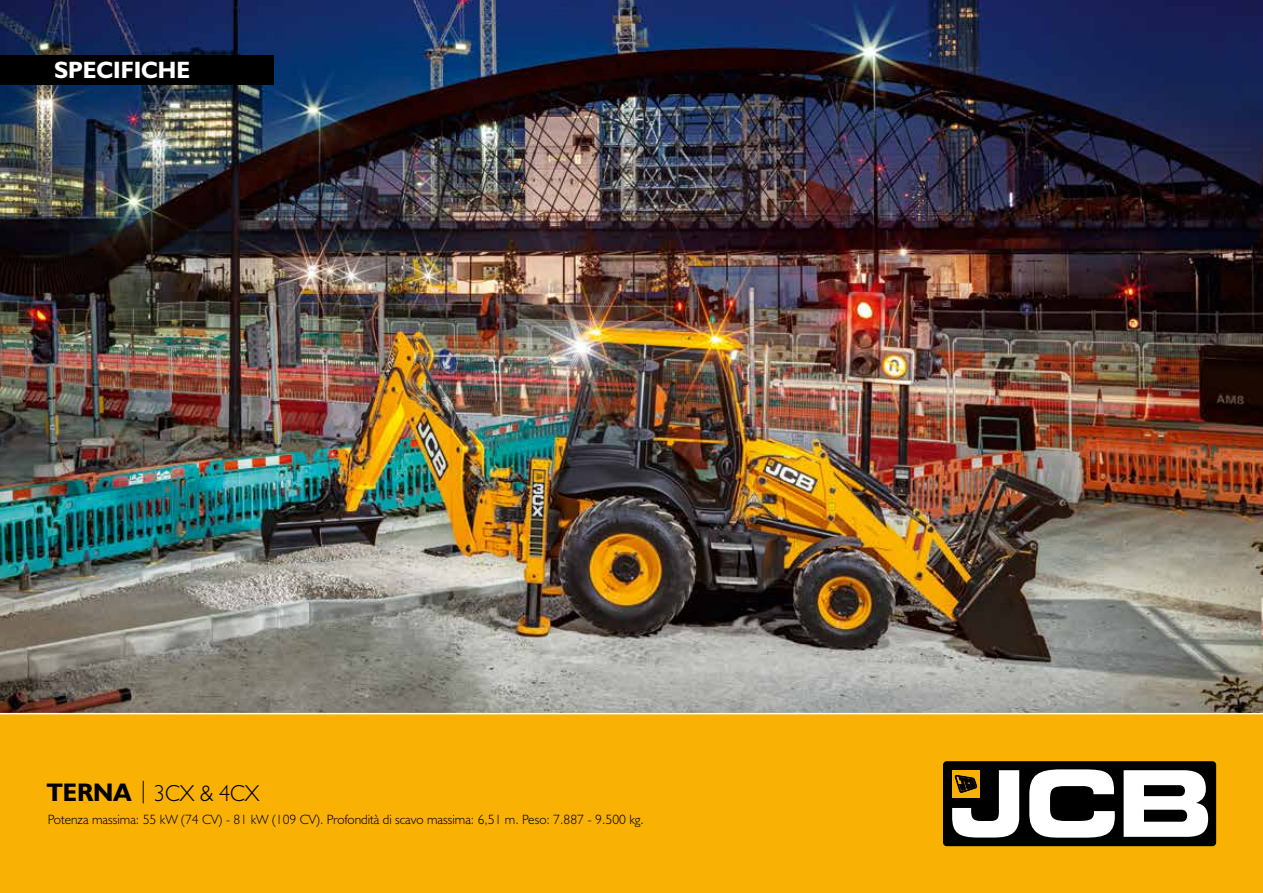
<style>
.page{position:relative;width:1263px;height:893px;background:#fff}
.page>*{position:absolute;margin:0;border:0;box-sizing:border-box;transform-origin:0 0}
.t1{font:700 23.7px "JCB Euro";color:#fff}
.t2{font:300 23.1px "JCB Euro";color:#000;scale:.94 1}
.t3{font:300 13.5px "JCB Euro";color:#000}
.s1{font-weight:700;font-size:25.5px}
.s2{font-size:22.5px}
</style>
<div class="page">
<img style="left:0;top:0;width:1263px;height:712px">
<div style="left:0;top:712px;width:1263px;height:181px;background:#f9b104"></div>
<div style="left:925px;top:743px;width:309px;height:121px;background:#f9b104"></div>
<div style="left:943px;top:761px;width:273px;height:85px;background:#000;border-radius:4px"></div>
<svg style="left:1029px;top:769px;width:86px;height:69px"></svg>
<svg style="left:1123px;top:770px;width:85px;height:67px"></svg>
<svg style="left:952px;top:770px;width:67px;height:67px"></svg>
<div style="left:0;top:55px;width:273px;height:30px;background:#000"></div>
<h1 class="t1" style="left:54px;top:55px;width:137px">SPECIFICHE</h1>
<h2 class="t2" style="left:47px;top:779px;width:228px"><span class="s1">TERNA</span> <span class="s2">|</span> 3CX &amp; 4CX</h2>
<p class="t3" style="left:48px;top:811px;width:597px">Potenza massima: 55 kW (74 CV) - 81 kW (109 CV). Profondità di scavo massima: 6,51 m. Peso: 7.887 - 9.500 kg.</p>
</div>
